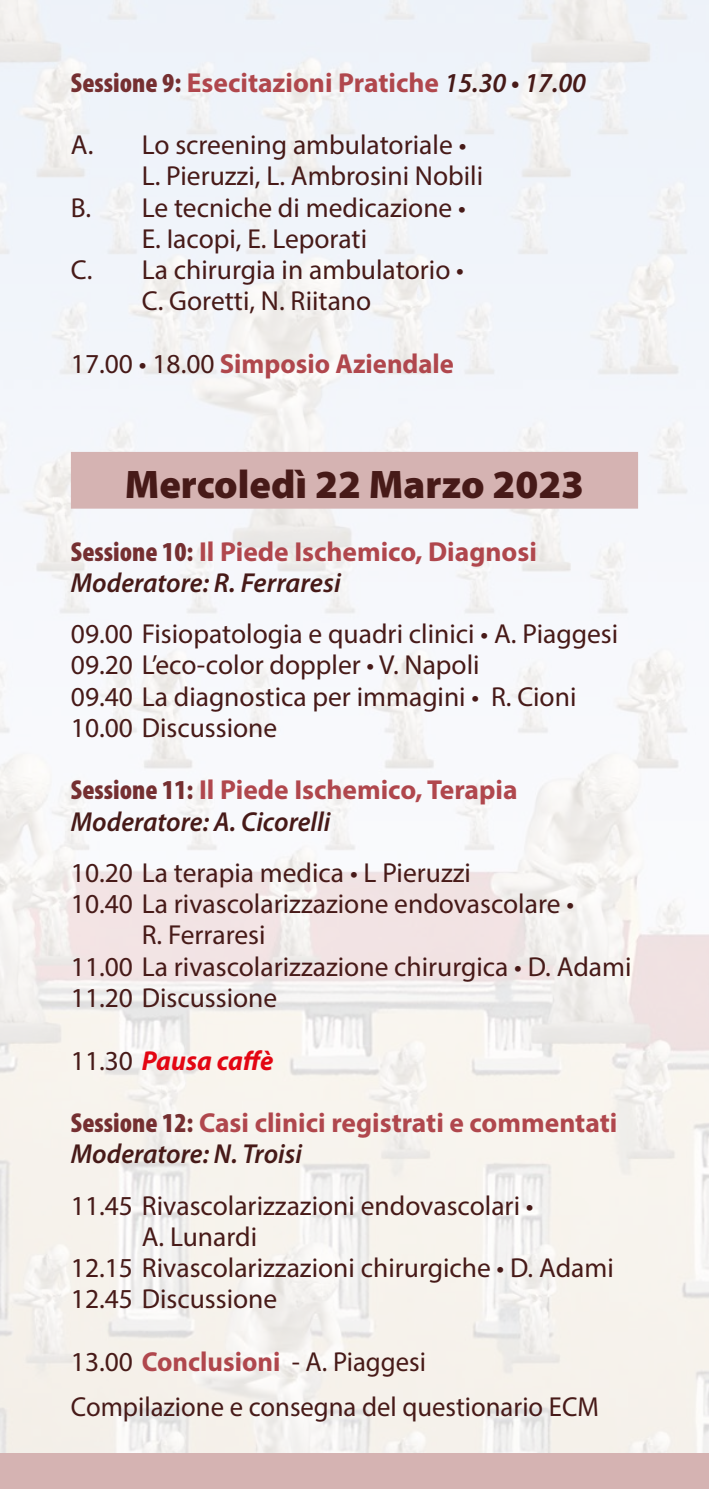
<style>
.page{position:relative;width:709px;height:1489px;background:#fff}
.page>*{position:absolute;margin:0;border:0;box-sizing:border-box;transform-origin:0 0}
.t1{font:900 40px "Myriad Pro";color:#471a18}
.t2{font:27.5px/31.2px "Myriad Pro";color:#471a18}
.t3{font:700 27.5px/31.2px "Myriad Pro";color:#b0474d}
.t4{font:italic 700 27.5px "Myriad Pro";color:#e30613}
.s1{font-weight:900;font-stretch:condensed;color:#752f31}
.s2{font-weight:600;font-style:italic;color:#471a18}
.s3{font-weight:400;color:#471a18}
.s4{font-weight:400;font-style:normal;color:#471a18}
.s5{font-weight:700;color:#b0474d}
</style>
<div class="page">
<div style="left:71px;top:452px;width:567px;height:56px;background:#d5b3b2"></div>
<div style="left:0;top:1453px;width:709px;height:35px;background:#d5b3b2"></div>
<p class="t3" style="left:71px;top:66px;width:517px"><span class="s1">Sessione 9:</span> Esecitazioni Pratiche <span class="s2">15.30 • 17.00</span></p>
<p class="t2" style="left:71px;top:129px;width:397px">A. Lo screening ambulatoriale •</p>
<p class="t2" style="left:142px;top:160px;width:343px">L. Pieruzzi, L. Ambrosini Nobili</p>
<p class="t2" style="left:71px;top:191px;width:396px">B. Le tecniche di medicazione •</p>
<p class="t2" style="left:142px;top:222px;width:227px">E. Iacopi, E. Leporati</p>
<p class="t2" style="left:71px;top:254px;width:394px">C. La chirurgia in ambulatorio •</p>
<p class="t2" style="left:142px;top:285px;width:231px">C. Goretti, N. Riitano</p>
<p class="t3" style="left:71px;top:347px;width:384px"><span class="s3">17.00 • 18.00</span> Simposio Aziendale</p>
<h1 class="t1" style="left:125px;top:462px;width:461px">Mercoledì 22 Marzo 2023</h1>
<p class="t3" style="left:71px;top:534px;width:467px"><span class="s1">Sessione 10:</span> Il Piede Ischemico, Diagnosi<br><span class="s2">Moderatore: R. Ferraresi</span></p>
<p class="t2" style="left:71px;top:617px;width:549px">09.00 Fisiopatologia e quadri clinici • A. Piaggesi 09.20 L’eco-color doppler • V. Napoli<br>09.40 La diagnostica per immagini • R. Cioni 10.00 Discussione</p>
<p class="t3" style="left:71px;top:773px;width:448px"><span class="s1">Sessione 11:</span> Il Piede Ischemico, Terapia<br><span class="s2">Moderatore: A. Cicorelli</span></p>
<p class="t2" style="left:71px;top:856px;width:401px">10.20 La terapia medica • L Pieruzzi</p>
<p class="t2" style="left:71px;top:887px;width:505px">10.40 La rivascolarizzazione endovascolare •</p>
<p class="t2" style="left:142px;top:919px;width:125px">R. Ferraresi</p>
<p class="t2" style="left:71px;top:950px;width:562px">11.00 La rivascolarizzazione chirurgica • D. Adami</p>
<p class="t2" style="left:71px;top:981px;width:208px">11.20 Discussione</p>
<p class="t4" style="left:71px;top:1042px;width:204px"><span class="s4">11.30</span> Pausa caffè</p>
<p class="t3" style="left:71px;top:1106px;width:548px"><span class="s1">Sessione 12:</span> Casi clinici registrati e commentati<br><span class="s2">Moderatore: N. Troisi</span></p>
<p class="t2" style="left:71px;top:1189px;width:464px">11.45 Rivascolarizzazioni endovascolari •</p>
<p class="t2" style="left:142px;top:1220px;width:117px">A. Lunardi</p>
<p class="t2" style="left:71px;top:1251px;width:544px">12.15 Rivascolarizzazioni chirurgiche • D. Adami</p>
<p class="t2" style="left:71px;top:1282px;width:208px">12.45 Discussione</p>
<p class="t2" style="left:71px;top:1338px;width:529px;line-height:45.5px">13.00 <span class="s5">Conclusioni</span> - A. Piaggesi<br>Compilazione e consegna del questionario ECM</p>
</div>
